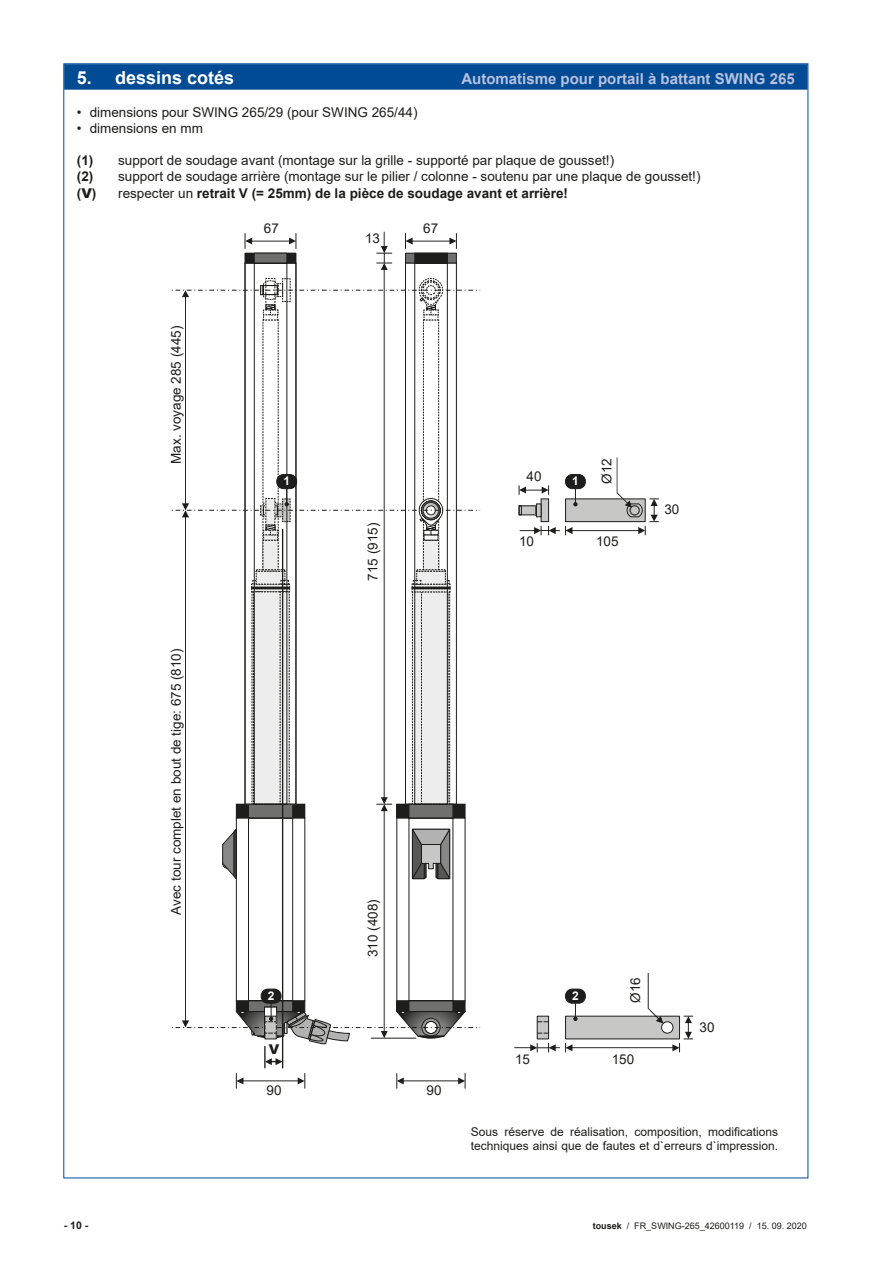
<style>
.page{position:relative;width:893px;height:1263px;background:#fff}
.page>*{position:absolute;margin:0;border:0;box-sizing:border-box;transform-origin:0 0}
.t1{font:700 18px "Arial";color:#fff}
.t2{font:700 15px "Arial";color:#b9c1e0}
.t3{font:13.5px/16.2px "Arial";color:#1d1d1b}
.t4{font:900 13.5px "Arial";color:#1d1d1b}
.t5{font:12px/14.4px "Arial";color:#1d1d1b}
.t6{font:700 12px "Arial";color:#fff}
.t7{font:700 10.5px "Arial";color:#1d1d1b}
.t8{font:9px "Arial";color:#1d1d1b}
.s1{font-weight:700}
.s2{font-weight:900}
</style>
<div class="page">
<hr style="left:264px;top:1046px;width:2px;height:22px;background:#1d1d1b">
<hr style="left:282px;top:529px;width:1px;height:539px;background:#1d1d1b">
<svg style="left:265px;top:1058px;width:17px;height:7px"></svg>
<svg style="left:236px;top:1073px;width:69px;height:15px"></svg>
<svg style="left:396px;top:1073px;width:70px;height:15px"></svg>
<svg style="left:519px;top:457px;width:139px;height:78px"></svg>
<svg style="left:514px;top:973px;width:179px;height:79px"></svg>
<svg style="left:171px;top:232px;width:309px;height:813px"></svg>
<div style="left:64px;top:64px;width:743px;height:26px;background:#004b94"></div>
<h1 class="t1" style="left:77px;top:65px;width:159px">5. dessins cotés</h1>
<p class="t2" style="left:461px;top:68px;width:335px">Automatisme pour portail à battant SWING 265</p>
<p class="t3" style="left:77px;top:104px;width:342px">• dimensions pour SWING 265/29 (pour SWING 265/44)</p>
<p class="t3" style="left:77px;top:120px;width:128px">• dimensions en mm</p>
<p class="t3" style="left:77px;top:152px;width:625px"><span class="s1">(1)</span> support de soudage avant (montage sur la grille - supporté par plaque de gousset!)<br><span class="s1">(2)</span> support de soudage arrière (montage sur le pilier / colonne - soutenu par une plaque de gousset!) <span class="s1">(</span><span class="s2">V</span><span class="s1">)</span> respecter un <span class="s1">retrait V (= 25mm) de la pièce de soudage avant et arrière!</span></p>
<p class="t3" style="left:168px;top:464px;width:140px;rotate:-90deg">Max. voyage 285 (445)</p>
<p class="t3" style="left:168px;top:915px;width:268px;rotate:-90deg">Avec tour complet en bout de tige: 675 (810)</p>
<p class="t3" style="left:264px;top:220px;width:17px">67</p>
<p class="t3" style="left:423px;top:220px;width:17px">67</p>
<p class="t3" style="left:365px;top:230px;width:17px">13</p>
<p class="t6" style="left:284px;top:473px;width:8px">1</p>
<p class="t3" style="left:365px;top:580px;width:59px;rotate:-90deg">715 (915)</p>
<p class="t3" style="left:526px;top:468px;width:17px">40</p>
<p class="t6" style="left:572px;top:473px;width:8px">1</p>
<p class="t3" style="left:599px;top:484px;width:27px;rotate:-90deg">Ø12</p>
<p class="t3" style="left:519px;top:533px;width:17px">10</p>
<p class="t3" style="left:596px;top:533px;width:24px">105</p>
<p class="t3" style="left:664px;top:501px;width:17px">30</p>
<p class="t6" style="left:268px;top:987px;width:8px">2</p>
<p class="t4" style="left:269px;top:1039px;width:12px">V</p>
<p class="t3" style="left:365px;top:957px;width:59px;rotate:-90deg">310 (408)</p>
<p class="t3" style="left:267px;top:1082px;width:17px">90</p>
<p class="t3" style="left:427px;top:1082px;width:17px">90</p>
<p class="t6" style="left:572px;top:987px;width:8px">2</p>
<p class="t3" style="left:627px;top:1003px;width:27px;rotate:-90deg">Ø16</p>
<p class="t3" style="left:515px;top:1051px;width:17px">15</p>
<p class="t3" style="left:612px;top:1051px;width:24px">150</p>
<p class="t3" style="left:700px;top:1019px;width:17px">30</p>
<p class="t5" style="left:471px;top:1124px;width:309px">Sous réserve de réalisation, composition, modifications techniques ainsi que de fautes et d`erreurs d`impression.</p>
<p class="t7" style="left:64px;top:1218px;width:26px">-10-</p>
<p class="t8" style="left:593px;top:1219px;width:215px"><span class="s1">tousek</span> / FR_SWING-265_42600119 / 15. 09. 2020</p>
</div>
